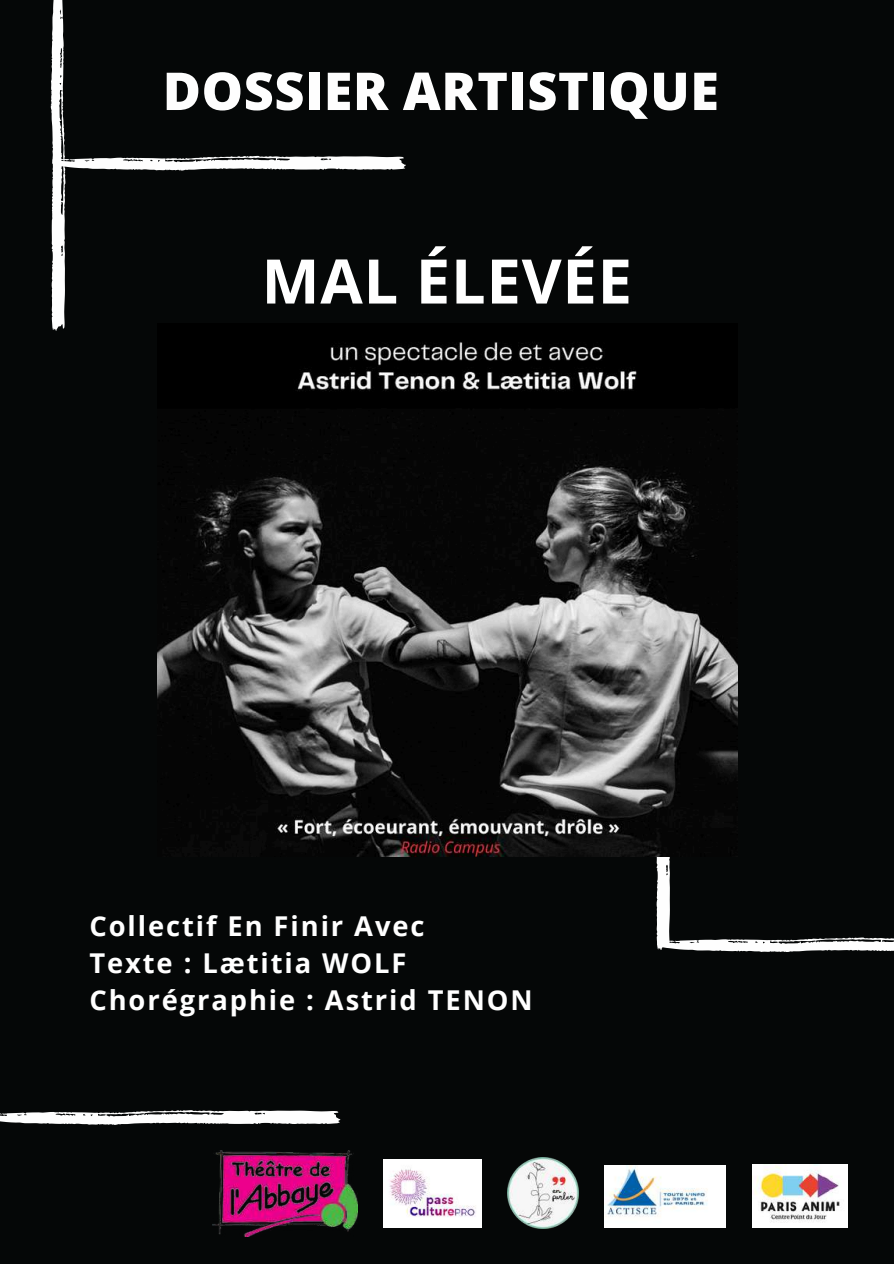
<style>
.page{position:relative;width:894px;height:1264px;background:#fff}
.page>*{position:absolute;margin:0;border:0;box-sizing:border-box;transform-origin:0 0}
.t1{font:700 61.5px "Open Sans";letter-spacing:.015em;color:#fff}
.t2{font:800 52.2px "Open Sans";letter-spacing:.01em;color:#fefefe}
.t3{font:700 27.3px/37.2px "Open Sans";letter-spacing:.07em;color:#fff}
</style>
<div class="page">
<div style="left:0;top:0;width:893px;height:1263px;background:#050707"></div>
<svg style="left:655px;top:662px;width:238px;height:290px"></svg>
<svg style="left:0;top:1110px;width:341px;height:14px;background:#c7c8c8"></svg>
<img style="left:384px;top:1159px;width:98px;height:68px">
<img style="left:604px;top:1165px;width:121px;height:62px">
<img style="left:752px;top:1164px;width:95px;height:63px">
<img style="left:507px;top:1157px;width:71px;height:71px">
<img style="left:157px;top:342px;width:579px;height:514px">
<svg style="left:51px;top:0;width:355px;height:331px"></svg>
<img style="left:212px;top:1150px;width:146px;height:86px">
<h2 class="t2" style="left:163px;top:54px;width:557px">DOSSIER ARTISTIQUE</h2>
<h1 class="t1" style="left:261px;top:238px;width:372px">MAL ÉLEVÉE</h1>
<p class="t3" style="left:89px;top:906px;width:444px">Collectif En Finir Avec<br>Texte : Lætitia WOLF<br>Chorégraphie : Astrid TENON</p>
</div>
